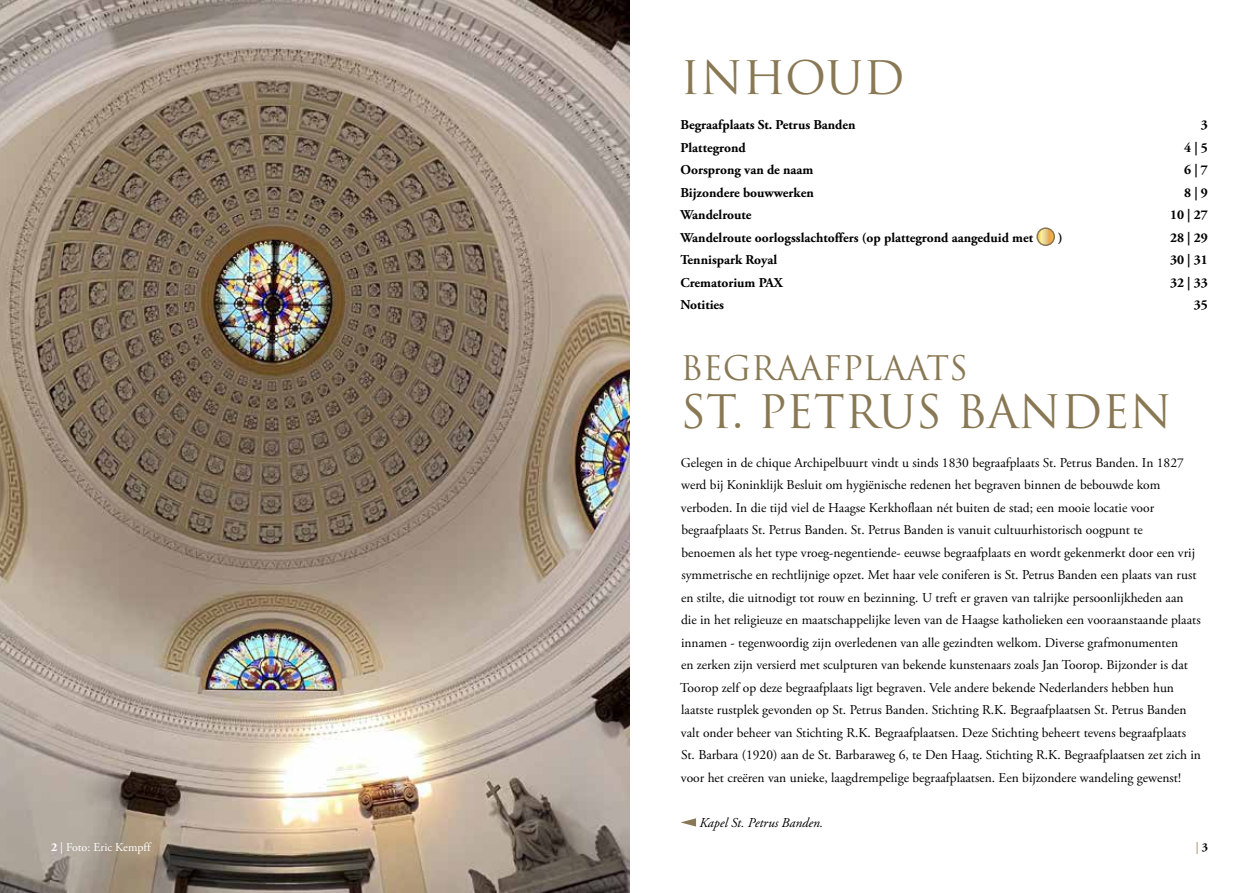
<style>
.page{position:relative;width:1259px;height:893px;background:#fff}
.page>*{position:absolute;margin:0;border:0;box-sizing:border-box;transform-origin:0 0}
.t1{font:45px "Trajan Pro";color:#897854}
.t2{font:33px "Trajan Pro";color:#897854}
.t3{font:13.5px/22.5px "Adobe Garamond Pro";color:#000}
.t4{font:700 13.5px "Adobe Garamond Pro";color:#000}
.t5{font:italic 13.5px "Adobe Garamond Pro";color:#000}
.t6{font:12px "Adobe Garamond Pro";color:#fff}
.t7{font:12px "Adobe Garamond Pro";color:#897854}
.s1{font-weight:700}
.s2{font-weight:700;color:#000}
</style>
<div class="page">
<img style="left:0;top:0;width:629px;height:893px">
<svg style="left:680px;top:818px;width:16px;height:9px"></svg>
<svg style="left:1037px;top:228px;width:17px;height:17px"></svg>
<div style="left:1036px;top:227px;width:19px;height:19px;border:2px solid #897854;border-radius:50%"></div>
<h1 class="t1" style="left:680px;top:49px;width:226px">INHOUD</h1>
<p class="t4" style="left:680px;top:117px;width:177px">Begraafplaats St. Petrus Banden</p>
<p class="t4" style="left:1201px;top:117px;width:9px">3</p>
<p class="t4" style="left:680px;top:139px;width:67px">Plattegrond</p>
<p class="t4" style="left:1184px;top:139px;width:25px">4 | 5</p>
<p class="t4" style="left:680px;top:162px;width:134px">Oorsprong van de naam</p>
<p class="t4" style="left:1184px;top:162px;width:25px">6 | 7</p>
<p class="t4" style="left:680px;top:184px;width:135px">Bijzondere bouwwerken</p>
<p class="t4" style="left:1184px;top:184px;width:25px">8 | 9</p>
<p class="t4" style="left:680px;top:207px;width:73px">Wandelroute</p>
<p class="t4" style="left:1170px;top:207px;width:39px">10 | 27</p>
<p class="t4" style="left:680px;top:229px;width:354px">Wandelroute oorlogsslachtoffers (op plattegrond aangeduid met</p>
<p class="t4" style="left:1058px;top:229px;width:6px">)</p>
<p class="t4" style="left:1170px;top:229px;width:39px">28 | 29</p>
<p class="t4" style="left:680px;top:252px;width:98px">Tennispark Royal</p>
<p class="t4" style="left:1170px;top:252px;width:39px">30 | 31</p>
<p class="t4" style="left:680px;top:274px;width:104px">Crematorium PAX</p>
<p class="t4" style="left:1170px;top:274px;width:39px">32 | 33</p>
<p class="t4" style="left:680px;top:297px;width:45px">Notities</p>
<p class="t4" style="left:1194px;top:297px;width:16px">35</p>
<h2 class="t2" style="left:680px;top:347px;width:289px">BEGRAAFPLAATS</h2>
<h1 class="t1" style="left:680px;top:383px;width:493px">ST. PETRUS BANDEN</h1>
<p class="t3" style="left:680px;top:451px;width:522px">Gelegen in de chique Archipelbuurt vindt u sinds 1830 begraafplaats St. Petrus Banden. In 1827 werd bij Koninklijk Besluit om hygiënische redenen het begraven binnen de bebouwde kom verboden. In die tijd viel de Haagse Kerkhoflaan nét buiten de stad; een mooie locatie voor begraafplaats St. Petrus Banden. St. Petrus Banden is vanuit cultuurhistorisch oogpunt te<br>benoemen als het type vroeg-negentiende- eeuwse begraafplaats en wordt gekenmerkt door een vrij symmetrische en rechtlijnige opzet. Met haar vele coniferen is St. Petrus Banden een plaats van rust en stilte, die uitnodigt tot rouw en bezinning. U treft er graven van talrijke persoonlijkheden aan die in het religieuze en maatschappelijke leven van de Haagse katholieken een vooraanstaande plaats innamen - tegenwoordig zijn overledenen van alle gezindten welkom. Diverse grafmonumenten<br>en zerken zijn versierd met sculpturen van bekende kunstenaars zoals Jan Toorop. Bijzonder is dat Toorop zelf op deze begraafplaats ligt begraven. Vele andere bekende Nederlanders hebben hun laatste rustplek gevonden op St. Petrus Banden. Stichting R.K. Begraafplaatsen St. Petrus Banden valt onder beheer van Stichting R.K. Begraafplaatsen. Deze Stichting beheert tevens begraafplaats St. Barbara (1920) aan de St. Barbaraweg 6, te Den Haag. Stichting R.K. Begraafplaatsen zet zich in voor het creëren van unieke, laagdrempelige begraafplaatsen. Een bijzondere wandeling gewenst!</p>
<p class="t5" style="left:699px;top:814px;width:125px">Kapel St. Petrus Banden.</p>
<p class="t6" style="left:51px;top:840px;width:101px"><span class="s1">2</span> | Foto: Eric Kempff</p>
<p class="t7" style="left:1195px;top:840px;width:14px">| <span class="s2">3</span></p>
</div>
